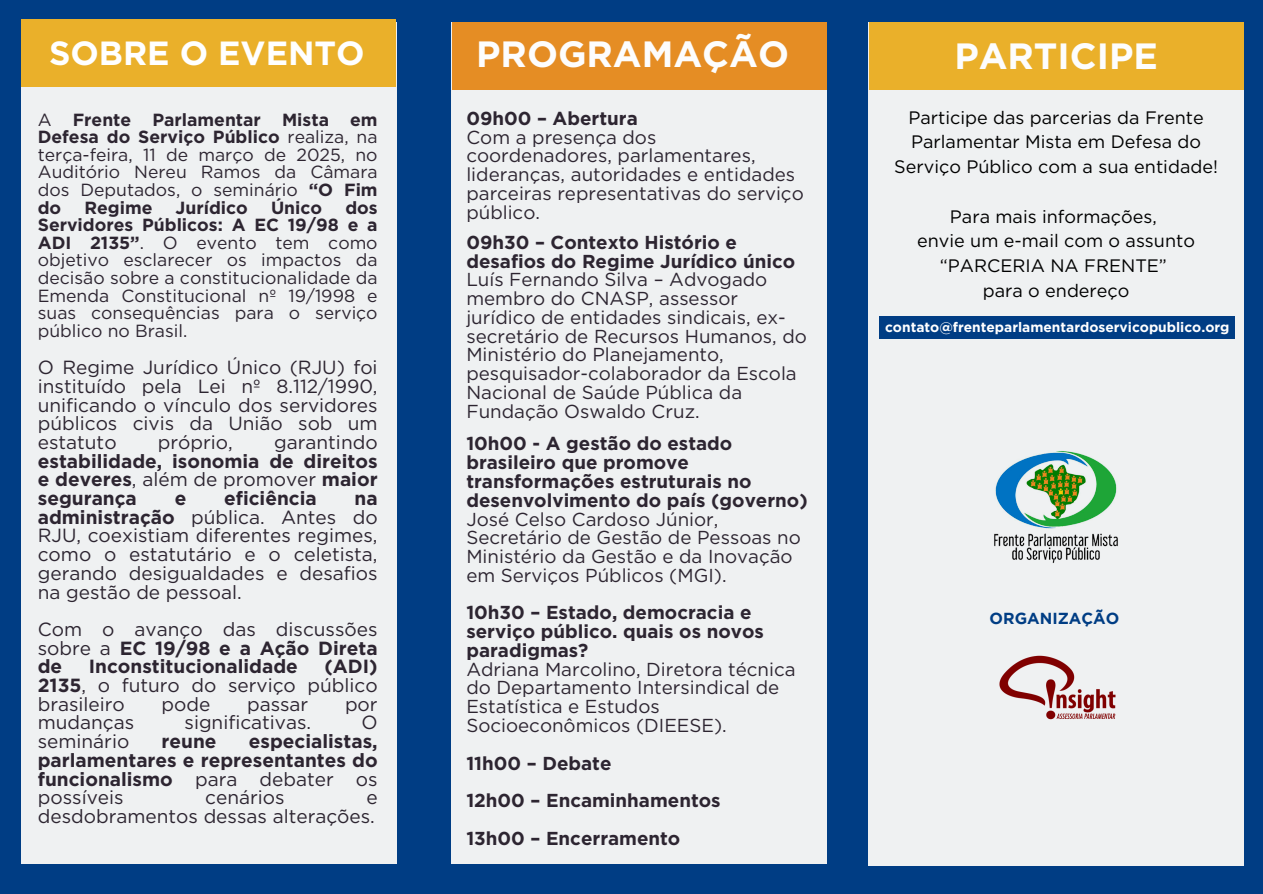
<style>
.page{position:relative;width:1263px;height:894px;background:#fff}
.page>*{position:absolute;margin:0;border:0;box-sizing:border-box;transform-origin:0 0}
.t1{font:700 36.45px "Gotham";color:#fdfdfd}
.t2{font:700 33.45px "Gotham";color:#fff}
.t3{font:19.05px/18.8px "Gotham";color:#2d2531;text-align:justify}
.t4{font:700 19.05px/18.8px "Gotham";color:#2d2531;text-align:justify}
.t5{font:18.75px/18.8px "Gotham";color:#2d2531}
.t6{font:700 18.75px "Gotham";color:#2d2531}
.t7{font:18px/24.8px "Gotham";color:#000;text-align:center}
.t8{font:17.55px/17.5px "Gotham";color:#2d2531;text-align:justify}
.t9{font:700 17.55px "Gotham";color:#2d2531}
.t10{font:700 15.9px "Gotham";color:#003d84}
.t11{font:700 13.8px "Gotham";color:#fff}
.s1{font-weight:700}
.s2{font-weight:400}
</style>
<div class="page">
<div style="left:0;top:0;width:1263px;height:893px;background:#003d84"></div>
<div style="left:21px;top:22px;width:375px;height:841px;background:#eff1f2"></div>
<div style="left:21px;top:20px;width:375px;height:67px;background:#eab02a"></div>
<div style="left:452px;top:22px;width:375px;height:841px;background:#eff1f2"></div>
<div style="left:452px;top:22px;width:375px;height:67px;background:#e58d24"></div>
<div style="left:869px;top:22px;width:375px;height:843px;background:#eff1f2"></div>
<div style="left:869px;top:22px;width:374px;height:67px;background:#eab02a"></div>
<img style="left:994px;top:450px;width:124px;height:113px">
<img style="left:999px;top:655px;width:117px;height:65px">
<div style="left:880px;top:317px;width:355px;height:22px;background:#003d84"></div>
<h2 class="t2" style="left:49px;top:34px;width:317px">SOBRE O EVENTO</h2>
<h2 class="t1" style="left:476px;top:33px;width:314px">PROGRAMAÇÃO</h2>
<h1 class="t1" style="left:954px;top:35px;width:205px">PARTICIPE</h1>
<h3 class="t7" style="left:894px;top:105px;width:325px">Participe das parcerias da Frente<br>Parlamentar Mista em Defesa do<br>Serviço Público com a sua entidade!</h3>
<h3 class="t7" style="left:917px;top:204px;width:279px">Para mais informações,<br>envie um e-mail com o assunto “PARCERIA NA FRENTE”<br>para o endereço</h3>
<p class="t11" style="left:885px;top:318px;width:346px">contato@frenteparlamentardoservicopublico.org</p>
<h1 class="t5" style="left:466px;top:109px;width:339px"><span class="s1">09h00 – Abertura<br></span>Com a presença dos coordenadores, parlamentares, lideranças, autoridades e entidades parceiras representativas do serviço público.</h1>
<h3 class="t5" style="left:466px;top:232px;width:342px"><span class="s1">09h30 – Contexto Histório e desafios do Regime Jurídico único<br></span>Luís Fernando Silva – Advogado membro do CNASP, assessor jurídico de entidades sindicais, ex&shy;secretário de Recursos Humanos, do<br>Ministério do Planejamento, pesquisador-colaborador da Escola<br>Nacional de Saúde Pública da<br>Fundação Oswaldo Cruz.</h3>
<h3 class="t5" style="left:466px;top:434px;width:343px"><span class="s1">10h00 - A gestão do estado brasileiro que promove transformações estruturais no desenvolvimento do país (governo)<br></span>José Celso Cardoso Júnior,<br>Secretário de Gestão de Pessoas no<br>Ministério da Gestão e da Inovação em Serviços Públicos (MGI).</h3>
<h3 class="t5" style="left:466px;top:603px;width:331px"><span class="s1">10h30 – Estado, democracia e serviço público. quais os novos paradigmas?<br></span>Adriana Marcolino, Diretora técnica do Departamento Intersindical de<br>Estatística e Estudos<br>Socioeconômicos (DIEESE).</h3>
<h1 class="t6" style="left:466px;top:751px;width:147px">11h00 – Debate</h1>
<h3 class="t6" style="left:466px;top:788px;width:256px">12h00 – Encaminhamentos</h3>
<h3 class="t6" style="left:466px;top:826px;width:216px">13h00 – Encerramento</h3>
<h3 class="t8" style="left:38px;top:110px;width:341px">A <span class="s1">Frente Parlamentar Mista em Defesa do Serviço Público</span> realiza, na terça-feira, 11 de março de 2025, no Auditório Nereu Ramos da Câmara dos Deputados, o seminário <span class="s1">“O Fim do</span></h3>
<h3 class="t9" style="left:84px;top:197px;width:70px">Regime</h3>
<h3 class="t9" style="left:176px;top:197px;width:74px">Jurídico</h3>
<h3 class="t9" style="left:271px;top:197px;width:53px">Único</h3>
<h3 class="t8" style="left:38px;top:198px;width:341px;text-indent:308px"><span class="s1">dos Servidores Públicos: A EC 19/98 e a ADI 2135”</span>. O evento tem como objetivo esclarecer os impactos da decisão sobre a constitucionalidade da Emenda Constitucional nº 19/1998 e suas consequências para o serviço público no Brasil.</h3>
<h3 class="t3" style="left:38px;top:358px;width:341px">O Regime Jurídico Único (RJU) foi instituído pela Lei nº 8.112/1990, unificando o vínculo dos servidores públicos civis da União sob um estatuto</h3>
<h3 class="t3" style="left:158px;top:432px;width:76px">próprio,</h3>
<h3 class="t4" style="left:38px;top:432px;width:341px;text-indent:236px"><span class="s2">garantindo </span>estabilidade, isonomia de direitos e deveres<span class="s2">, além de promover</span> maior segurança</h3>
<h3 class="t4" style="left:175px;top:488px;width:13px">e</h3>
<h3 class="t4" style="left:224px;top:488px;width:94px">eficiência</h3>
<h3 class="t3" style="left:38px;top:488px;width:341px;text-indent:317px"><span class="s1">na administração</span> pública. Antes do RJU, coexistiam diferentes regimes, como o estatutário e o celetista, gerando desigualdades e desafios na gestão de pessoal.</h3>
<h2 class="t3" style="left:38px;top:619px;width:341px">Com o avanço das discussões sobre a <span class="s1">EC 19/98 e a Ação Direta de</span></h2>
<p class="t10" style="left:990px;top:612px;width:131px">ORGANIZAÇÃO</p>
<h2 class="t4" style="left:89px;top:657px;width:211px">Inconstitucionalidade</h2>
<h2 class="t3" style="left:38px;top:657px;width:341px;text-indent:287px"><span class="s1">(ADI)<br>2135</span>, o futuro do serviço público brasileiro</h2>
<h2 class="t3" style="left:162px;top:694px;width:50px">pode</h2>
<h2 class="t3" style="left:247px;top:694px;width:63px">passar</h2>
<h2 class="t3" style="left:345px;top:694px;width:34px">por</h2>
<h2 class="t3" style="left:38px;top:713px;width:98px">mudanças</h2>
<h2 class="t3" style="left:185px;top:713px;width:128px">significativas.</h2>
<h2 class="t3" style="left:361px;top:713px;width:18px">O</h2>
<h2 class="t3" style="left:38px;top:731px;width:93px">seminário</h2>
<h2 class="t4" style="left:162px;top:731px;width:56px">reune</h2>
<h2 class="t4" style="left:38px;top:731px;width:341px;text-indent:211px">especialistas, parlamentares e representantes do funcionalismo <span class="s2">para debater os possíveis</span></h2>
<h2 class="t3" style="left:205px;top:787px;width:81px">cenários</h2>
<h2 class="t3" style="left:38px;top:787px;width:341px;text-align:right">e<br>desdobramentos dessas alterações.</h2>
</div>
